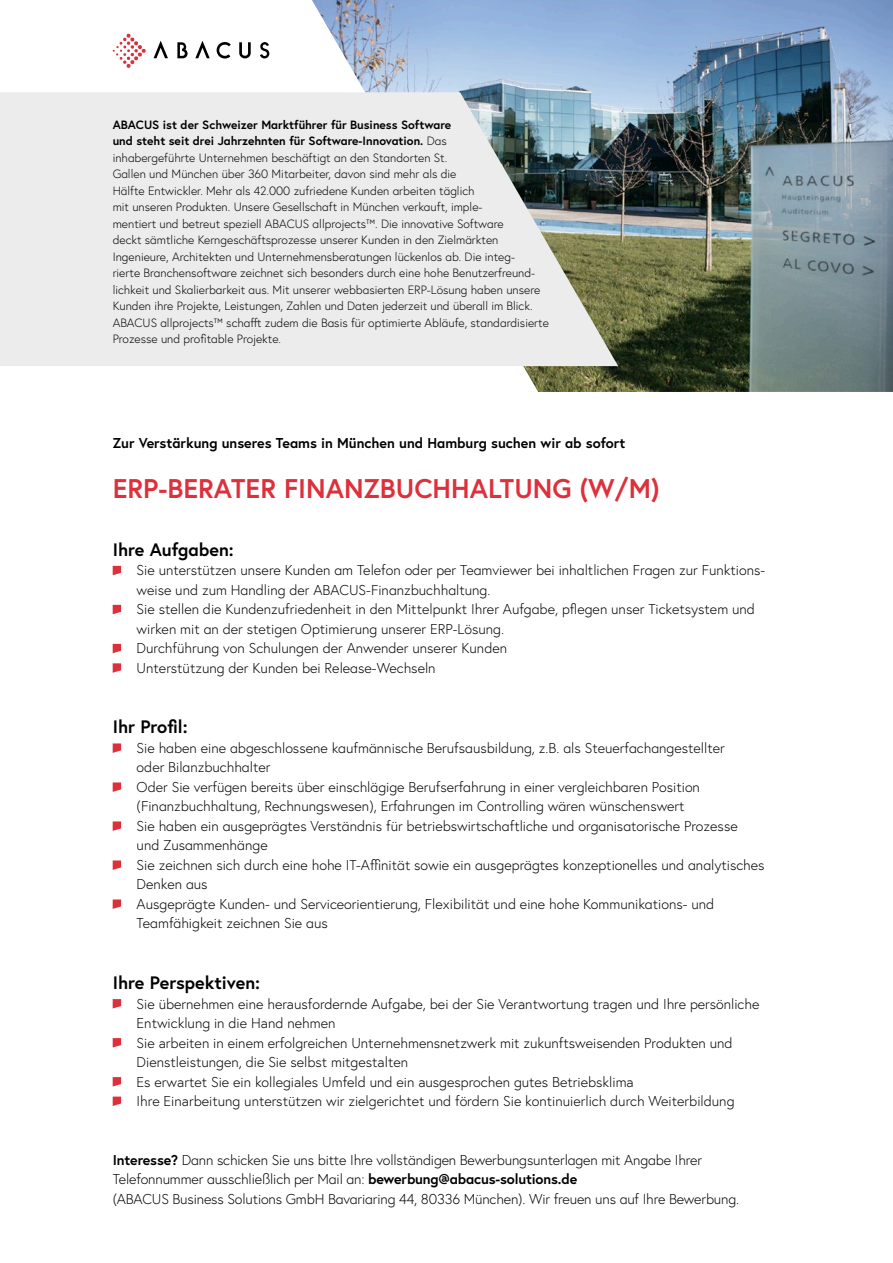
<style>
.page{position:relative;width:893px;height:1263px;background:#fff}
.page>*{position:absolute;margin:0;border:0;box-sizing:border-box;transform-origin:0 0}
.t1{font:700 27px "Europa";color:#de303b}
.t2{font:700 18px "Europa";color:#000}
.t3{font:300 14.25px/19.5px "Europa";color:#000}
.t4{font:700 14.25px "Europa";color:#000}
.t5{font:300 12px/16.5px "Europa";color:#000}
.s1{font-weight:700}
</style>
<div class="page">
<img style="left:312px;top:0;width:581px;height:392px">
<svg style="left:0;top:92px;width:618px;height:274px;fill:#ececed"></svg>
<svg style="left:113px;top:566px;width:8px;height:9px"></svg>
<svg style="left:113px;top:605px;width:8px;height:9px"></svg>
<svg style="left:113px;top:644px;width:8px;height:9px"></svg>
<svg style="left:113px;top:663px;width:8px;height:10px"></svg>
<svg style="left:113px;top:743px;width:8px;height:10px"></svg>
<svg style="left:113px;top:782px;width:8px;height:10px"></svg>
<svg style="left:113px;top:821px;width:8px;height:10px"></svg>
<svg style="left:113px;top:860px;width:8px;height:10px"></svg>
<svg style="left:113px;top:899px;width:8px;height:10px"></svg>
<svg style="left:113px;top:999px;width:8px;height:9px"></svg>
<svg style="left:113px;top:1038px;width:8px;height:9px"></svg>
<svg style="left:113px;top:1077px;width:8px;height:9px"></svg>
<svg style="left:113px;top:1096px;width:8px;height:10px"></svg>
<svg style="left:113px;top:33px;width:33px;height:35px"></svg>
<svg style="left:195px;top:41px;width:15px;height:17px"></svg>
<svg style="left:154px;top:41px;width:14px;height:17px"></svg>
<svg style="left:177px;top:42px;width:11px;height:16px"></svg>
<svg style="left:217px;top:42px;width:14px;height:17px"></svg>
<svg style="left:239px;top:42px;width:12px;height:16px"></svg>
<svg style="left:260px;top:42px;width:10px;height:17px"></svg>
<p class="t5" style="left:113px;top:116px;width:438px"><span class="s1">ABACUS ist der Schweizer Marktführer für Business Software<br>und steht seit drei Jahrzehnten für Software-Innovation.</span> Das<br>inhabergeführte Unternehmen beschäftigt an den Standorten St.<br>Gallen und München über 360 Mitarbeiter, davon sind mehr als die<br>Hälfte Entwickler. Mehr als 42.000 zufriedene Kunden arbeiten täglich<br>mit unseren Produkten. Unsere Gesellschaft in München verkauft, imple-<br>mentiert und betreut speziell ABACUS allprojects™. Die innovative Software<br>deckt sämtliche Kerngeschäftsprozesse unserer Kunden in den Zielmärkten Ingenieure, Architekten und Unternehmensberatungen lückenlos ab. Die integ-<br>rierte Branchensoftware zeichnet sich besonders durch eine hohe Benutzerfreund&shy;lichkeit und Skalierbarkeit aus. Mit unserer webbasierten ERP-Lösung haben unsere Kunden ihre Projekte, Leistungen, Zahlen und Daten jederzeit und überall im Blick.<br>ABACUS allprojects™ schafft zudem die Basis für optimierte Abläufe, standardisierte Prozesse und profitable Projekte.</p>
<p class="t4" style="left:113px;top:433px;width:514px">Zur Verstärkung unseres Teams in München und Hamburg suchen wir ab sofort</p>
<p class="t1" style="left:113px;top:470px;width:548px">ERP-BERATER FINANZBUCHHALTUNG (W/M)</p>
<p class="t2" style="left:113px;top:537px;width:123px">Ihre Aufgaben:</p>
<p class="t3" style="left:137px;top:560px;width:630px">Sie unterstützen unsere Kunden am Telefon oder per Teamviewer bei inhaltlichen Fragen zur Funktions&shy;weise und zum Handling der ABACUS-Finanzbuchhaltung.</p>
<p class="t3" style="left:137px;top:599px;width:620px">Sie stellen die Kundenzufriedenheit in den Mittelpunkt Ihrer Aufgabe, pflegen unser Ticketsystem und wirken mit an der stetigen Optimierung unserer ERP-Lösung.</p>
<p class="t3" style="left:137px;top:638px;width:372px">Durchführung von Schulungen der Anwender unserer Kunden</p>
<p class="t3" style="left:137px;top:658px;width:301px">Unterstützung der Kunden bei Release-Wechseln</p>
<p class="t2" style="left:113px;top:715px;width:76px">Ihr Profil:</p>
<p class="t3" style="left:137px;top:738px;width:590px">Sie haben eine abgeschlossene kaufmännische Berufsausbildung, z.B. als Steuerfachangestellter oder Bilanzbuchhalter</p>
<p class="t3" style="left:137px;top:777px;width:565px">Oder Sie verfügen bereits über einschlägige Berufserfahrung in einer vergleichbaren Position (Finanzbuchhaltung, Rechnungswesen), Erfahrungen im Controlling wären wünschenswert</p>
<p class="t3" style="left:137px;top:816px;width:603px">Sie haben ein ausgeprägtes Verständnis für betriebswirtschaftliche und organisatorische Prozesse und Zusammenhänge</p>
<p class="t3" style="left:137px;top:855px;width:629px">Sie zeichnen sich durch eine hohe IT-Affinität sowie ein ausgeprägtes konzeptionelles und analytisches<br>Denken aus</p>
<p class="t3" style="left:137px;top:894px;width:579px">Ausgeprägte Kunden- und Serviceorientierung, Flexibilität und eine hohe Kommunikations- und<br>Teamfähigkeit zeichnen Sie aus</p>
<p class="t2" style="left:113px;top:970px;width:149px">Ihre Perspektiven:</p>
<p class="t3" style="left:137px;top:993px;width:624px">Sie übernehmen eine herausfordernde Aufgabe, bei der Sie Verantwortung tragen und Ihre persönliche<br>Entwicklung in die Hand nehmen</p>
<p class="t3" style="left:137px;top:1032px;width:598px">Sie arbeiten in einem erfolgreichen Unternehmensnetzwerk mit zukunftsweisenden Produkten und<br>Dienstleistungen, die Sie selbst mitgestalten</p>
<p class="t3" style="left:137px;top:1071px;width:499px">Es erwartet Sie ein kollegiales Umfeld und ein ausgesprochen gutes Betriebsklima</p>
<p class="t3" style="left:137px;top:1091px;width:599px">Ihre Einarbeitung unterstützen wir zielgerichtet und fördern Sie kontinuierlich durch Weiterbildung</p>
<p class="t3" style="left:113px;top:1149px;width:628px"><span class="s1">Interesse?</span> Dann schicken Sie uns bitte Ihre vollständigen Bewerbungsunterlagen mit Angabe Ihrer<br>Telefonnummer ausschließlich per Mail an: <span class="s1">bewerbung@abacus-solutions.de<br></span>(ABACUS Business Solutions GmbH Bavariaring 44, 80336 München). Wir freuen uns auf Ihre Bewerbung.</p>
</div>
